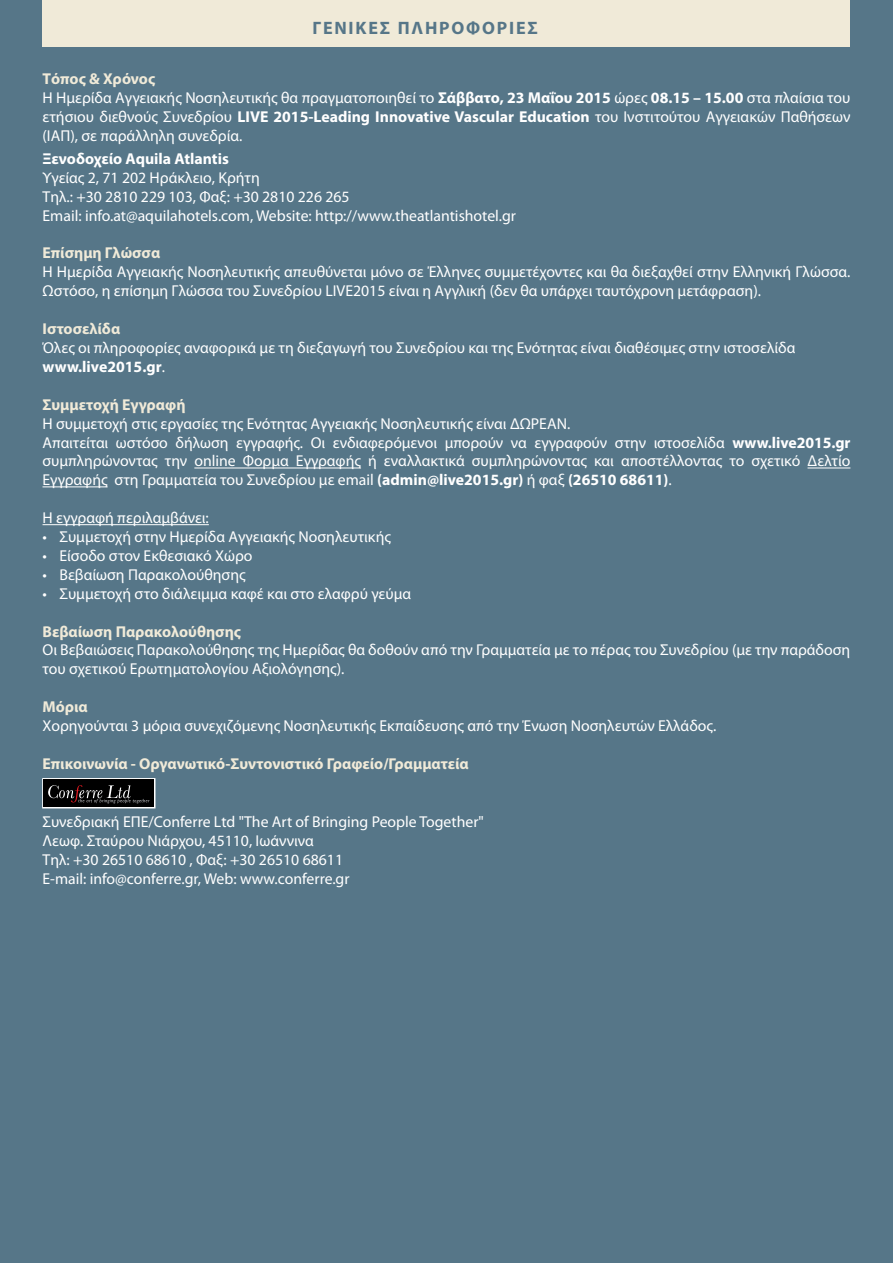
<style>
.page{position:relative;width:893px;height:1263px;background:#567688}
.page>*{position:absolute;margin:0;border:0;box-sizing:border-box;transform-origin:0 0}
.t1{font:700 18px "Myriad Pro";letter-spacing:.1em;color:#567688}
.t2{font:15.75px/18.9px "Myriad Pro";color:#fff}
.t3{font:700 15.75px "Myriad Pro";color:#f0ead8}
.t4{font:700 15.75px "Myriad Pro";color:#fff}
.s1{font-weight:700;color:#f0ead8}
.s2{font-weight:700}
</style>
<div class="page">
<hr style="left:194px;top:468px;width:167px;height:1px;background:#fff">
<hr style="left:807px;top:468px;width:43px;height:1px;background:#fff">
<hr style="left:43px;top:486px;width:65px;height:1px;background:#fff">
<hr style="left:43px;top:524px;width:166px;height:1px;background:#fff">
<svg style="left:43px;top:778px;width:112px;height:30px"></svg>
<div style="left:44px;top:780px;width:110px;height:27px;background:#000"></div>
<svg style="left:48px;top:785px;width:101px;height:18px"></svg>
<div style="left:43px;top:0;width:807px;height:47px;background:#f0ead8"></div>
<p class="t1" style="left:313px;top:16px;width:227px">ΓΕΝΙΚΕΣ ΠΛΗΡΟΦΟΡΙΕΣ</p>
<p class="t2" style="left:43px;top:69px;width:809px"><span class="s1">Τόπος &amp; Χρόνος<br></span>Η Ημερίδα Αγγειακής Νοσηλευτικής θα πραγματοποιηθεί το <span class="s2">Σάββατο, 23 Μαΐου 2015</span> ώρες <span class="s2">08.15 – 15.00</span> στα πλαίσια του ετήσιου διεθνούς Συνεδρίου <span class="s2">LIVE 2015-Leading Innovative Vascular Education</span> του Ινστιτούτου Αγγειακών Παθήσεων (ΙΑΠ), σε παράλληλη συνεδρία.</p>
<p class="t4" style="left:43px;top:148px;width:188px">Ξενοδοχείο Aquila Atlantis</p>
<p class="t2" style="left:43px;top:168px;width:475px">Υγείας 2, 71 202 Ηράκλειο, Κρήτη<br>Τηλ.: +30 2810 229 103, Φαξ: +30 2810 226 265<br>Email: info.at@aquilahotels.com, Website: http://www.theatlantishotel.gr</p>
<p class="t3" style="left:43px;top:243px;width:119px">Επίσημη Γλώσσα</p>
<p class="t2" style="left:43px;top:262px;width:809px">Η Ημερίδα Αγγειακής Νοσηλευτικής απευθύνεται μόνο σε Έλληνες συμμετέχοντες και θα διεξαχθεί στην Ελληνική Γλώσσα.<br>Ωστόσο, η επίσημη Γλώσσα του Συνεδρίου LIVE2015 είναι η Αγγλική (δεν θα υπάρχει ταυτόχρονη μετάφραση).</p>
<p class="t3" style="left:43px;top:318px;width:79px">Ιστοσελίδα</p>
<p class="t2" style="left:43px;top:338px;width:754px">Όλες οι πληροφορίες αναφορικά με τη διεξαγωγή του Συνεδρίου και της Ενότητας είναι διαθέσιμες στην ιστοσελίδα <span class="s2">www.live2015.gr</span>.</p>
<p class="t3" style="left:43px;top:394px;width:145px">Συμμετοχή Εγγραφή</p>
<p class="t2" style="left:43px;top:414px;width:809px">Η συμμετοχή στις εργασίες της Ενότητας Αγγειακής Νοσηλευτικής είναι ΔΩΡΕΑΝ.<br>Απαιτείται ωστόσο δήλωση εγγραφής. Οι ενδιαφερόμενοι μπορούν να εγγραφούν στην ιστοσελίδα <span class="s2">www.live2015.gr </span>συμπληρώνοντας την online Φορμα Εγγραφής ή εναλλακτικά συμπληρώνοντας και αποστέλλοντας το σχετικό Δελτίο Εγγραφής στη Γραμματεία του Συνεδρίου με email <span class="s2">(admin@live2015.gr)</span> ή φαξ <span class="s2">(26510 68611)</span>.</p>
<p class="t2" style="left:43px;top:508px;width:168px">H εγγραφή περιλαμβάνει:</p>
<p class="t2" style="left:43px;top:527px;width:350px">• Συμμετοχή στην Ημερίδα Αγγειακής Νοσηλευτικής</p>
<p class="t2" style="left:43px;top:546px;width:212px">• Είσοδο στον Εκθεσιακό Χώρο</p>
<p class="t2" style="left:43px;top:565px;width:205px">• Βεβαίωση Παρακολούθησης</p>
<p class="t2" style="left:43px;top:584px;width:370px">• Συμμετοχή στο διάλειμμα καφέ και στο ελαφρύ γεύμα</p>
<p class="t3" style="left:43px;top:621px;width:200px">Βεβαίωση Παρακολούθησης</p>
<p class="t2" style="left:43px;top:640px;width:809px">Οι Βεβαιώσεις Παρακολούθησης της Ημερίδας θα δοθούν από την Γραμματεία με το πέρας του Συνεδρίου (με την παράδοση του σχετικού Ερωτηματολογίου Αξιολόγησης).</p>
<p class="t3" style="left:43px;top:696px;width:47px">Μόρια</p>
<p class="t2" style="left:43px;top:716px;width:675px">Χορηγούνται 3 μόρια συνεχιζόμενης Νοσηλευτικής Εκπαίδευσης από την Ένωση Νοσηλευτών Ελλάδος.</p>
<p class="t3" style="left:43px;top:753px;width:428px">Επικοινωνία - Οργανωτικό-Συντονιστικό Γραφείο/Γραμματεία</p>
<p class="t2" style="left:43px;top:812px;width:443px">Συνεδριακή ΕΠΕ/Conferre Ltd "The Art of Bringing People Together" Λεωφ. Σταύρου Νιάρχου, 45110, Ιωάννινα<br>Τηλ: +30 26510 68610 , Φαξ: +30 26510 68611<br>E-mail: info@conferre.gr, Web: www.conferre.gr</p>
</div>
